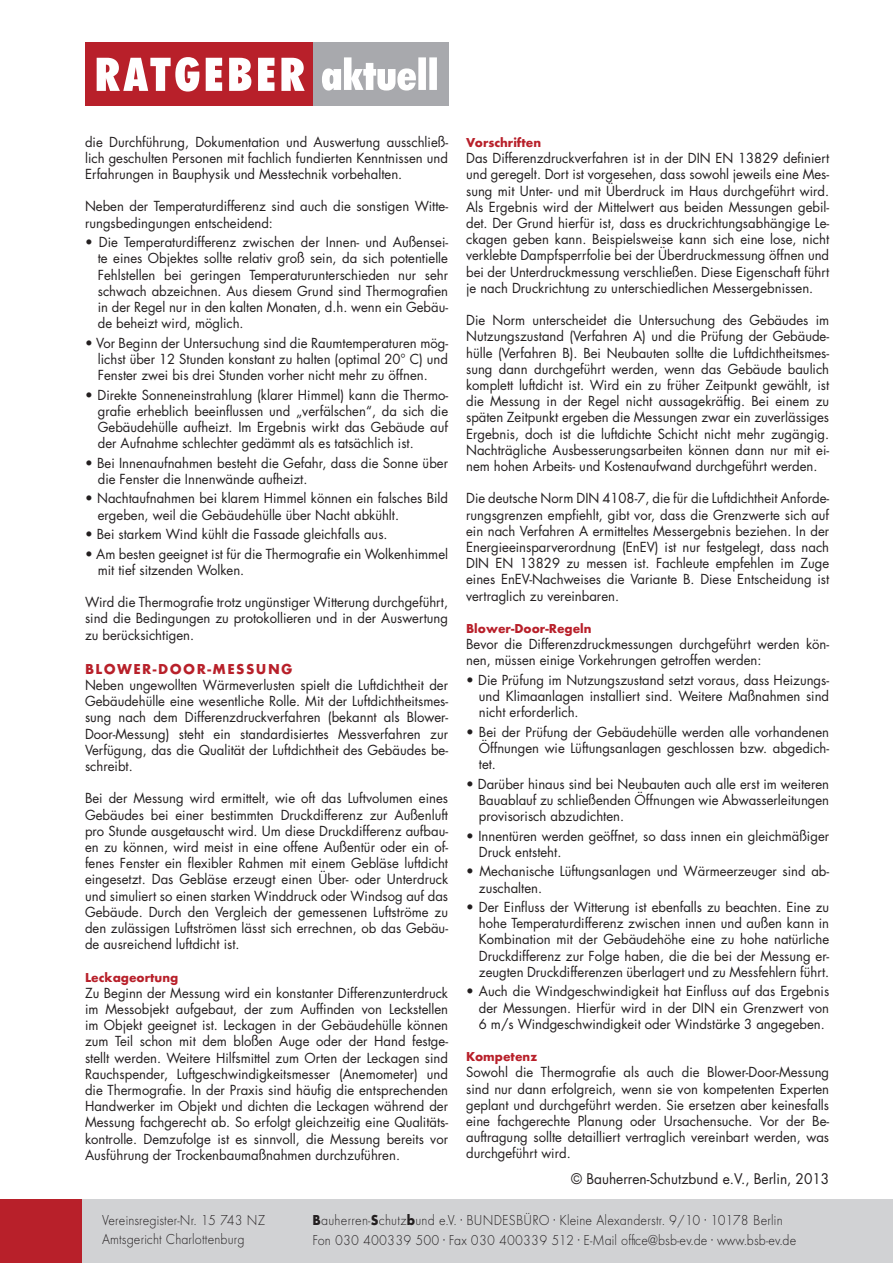
<style>
.page{position:relative;width:893px;height:1263px;background:#fff}
.page>*{position:absolute;margin:0;border:0;box-sizing:border-box;transform-origin:0 0}
.t1{font:15px/19.5px "Futura Lgt";letter-spacing:.01em;color:#231f20;scale:.91 1}
.t2{font:15px "Futura Bld";letter-spacing:.1em;color:#b8202a}
.t3{font:14.25px "Futura";color:#231f20;scale:.96 1}
.t4{font:13.5px/16.2px "Futura";color:#231f20;text-align:justify}
.t5{font:13.5px "Futura Bld";color:#b8202a}
.s1{font-family:"Futura Bld"}
</style>
<div class="page">
<div style="left:0;top:1199px;width:893px;height:64px;background:#d1d2d4"></div>
<div style="left:0;top:1199px;width:82px;height:64px;background:#b8202a"></div>
<div style="left:85px;top:43px;width:363px;height:63px;background:#a8a9ad"></div>
<div style="left:85px;top:43px;width:228px;height:63px;background:#b8202a"></div>
<svg style="left:322px;top:57px;width:115px;height:34px"></svg>
<svg style="left:97px;top:57px;width:208px;height:35px"></svg>
<p class="t4" style="left:85px;top:133px;width:365px">die Durchführung, Dokumentation und Auswertung ausschließ&shy;lich geschulten Personen mit fachlich fundierten Kenntnissen und Erfahrungen in Bauphysik und Messtechnik vorbehalten.</p>
<p class="t4" style="left:85px;top:198px;width:365px">Neben der Temperaturdifferenz sind auch die sonstigen Witte&shy;rungsbedingungen entscheidend:</p>
<p class="t4" style="left:98px;top:234px;width:352px;text-indent:-13px">• Die Temperaturdifferenz zwischen der Innen- und Außensei&shy;te eines Objektes sollte relativ groß sein, da sich potentielle Fehlstellen bei geringen Temperaturunterschieden nur sehr schwach abzeichnen. Aus diesem Grund sind Thermografien in der Regel nur in den kalten Monaten, d.h. wenn ein Gebäu&shy;de beheizt wird, möglich.</p>
<p class="t4" style="left:98px;top:334px;width:352px;text-indent:-13px">• Vor Beginn der Untersuchung sind die Raumtemperaturen mög&shy;lichst über 12 Stunden konstant zu halten (optimal 20° C) und Fenster zwei bis drei Stunden vorher nicht mehr zu öffnen.</p>
<p class="t4" style="left:98px;top:386px;width:352px;text-indent:-13px">• Direkte Sonneneinstrahlung (klarer Himmel) kann die Thermo&shy;grafie erheblich beeinflussen und „verfälschen“, da sich die Gebäudehülle aufheizt. Im Ergebnis wirkt das Gebäude auf der Aufnahme schlechter gedämmt als es tatsächlich ist.</p>
<p class="t4" style="left:98px;top:454px;width:352px;text-indent:-13px">• Bei Innenaufnahmen besteht die Gefahr, dass die Sonne über die Fenster die Innenwände aufheizt.</p>
<p class="t4" style="left:98px;top:490px;width:352px;text-indent:-13px">• Nachtaufnahmen bei klarem Himmel können ein falsches Bild ergeben, weil die Gebäudehülle über Nacht abkühlt.</p>
<p class="t4" style="left:85px;top:526px;width:304px">• Bei starkem Wind kühlt die Fassade gleichfalls aus.</p>
<p class="t4" style="left:98px;top:545px;width:352px;text-indent:-13px">• Am besten geeignet ist für die Thermografie ein Wolkenhimmel mit tief sitzenden Wolken.</p>
<p class="t4" style="left:85px;top:594px;width:365px">Wird die Thermografie trotz ungünstiger Witterung durchgeführt, sind die Bedingungen zu protokollieren und in der Auswertung zu berücksichtigen.</p>
<p class="t2" style="left:85px;top:659px;width:209px">BLOWER-DOOR-MESSUNG</p>
<p class="t4" style="left:85px;top:677px;width:365px">Neben ungewollten Wärmeverlusten spielt die Luftdichtheit der Gebäudehülle eine wesentliche Rolle. Mit der Luftdichtheitsmes&shy;sung nach dem Differenzdruckverfahren (bekannt als Blower-Door-Messung) steht ein standardisiertes Messverfahren zur Verfügung, das die Qualität der Luftdichtheit des Gebäudes be&shy;schreibt.</p>
<p class="t4" style="left:85px;top:790px;width:365px">Bei der Messung wird ermittelt, wie oft das Luftvolumen eines Gebäudes bei einer bestimmten Druckdifferenz zur Außenluft pro Stunde ausgetauscht wird. Um diese Druckdifferenz aufbau&shy;en zu können, wird meist in eine offene Außentür oder ein of&shy;fenes Fenster ein flexibler Rahmen mit einem Gebläse luftdicht eingesetzt. Das Gebläse erzeugt einen Über- oder Unterdruck und simuliert so einen starken Winddruck oder Windsog auf das Gebäude. Durch den Vergleich der gemessenen Luftströme zu den zulässigen Luftströmen lässt sich errechnen, ob das Gebäu&shy;de ausreichend luftdicht ist.</p>
<p class="t5" style="left:85px;top:968px;width:95px">Leckageortung</p>
<p class="t4" style="left:85px;top:984px;width:365px">Zu Beginn der Messung wird ein konstanter Differenzunterdruck im Messobjekt aufgebaut, der zum Auffinden von Leckstellen im Objekt geeignet ist. Leckagen in der Gebäudehülle können zum Teil schon mit dem bloßen Auge oder der Hand festge&shy;stellt werden. Weitere Hilfsmittel zum Orten der Leckagen sind Rauchspender, Luftgeschwindigkeitsmesser (Anemometer) und die Thermografie. In der Praxis sind häufig die entsprechenden Handwerker im Objekt und dichten die Leckagen während der Messung fachgerecht ab. So erfolgt gleichzeitig eine Qualitäts&shy;kontrolle. Demzufolge ist es sinnvoll, die Messung bereits vor Ausführung der Trockenbaumaßnahmen durchzuführen.</p>
<p class="t5" style="left:466px;top:133px;width:77px">Vorschriften</p>
<p class="t4" style="left:466px;top:150px;width:365px">Das Differenzdruckverfahren ist in der DIN EN 13829 definiert und geregelt. Dort ist vorgesehen, dass sowohl jeweils eine Mes&shy;sung mit Unter- und mit Überdruck im Haus durchgeführt wird.<br>Als Ergebnis wird der Mittelwert aus beiden Messungen gebil&shy;det. Der Grund hierfür ist, dass es druckrichtungsabhängige Le&shy;ckagen geben kann. Beispielsweise kann sich eine lose, nicht verklebte Dampfsperrfolie bei der Überdruckmessung öffnen und bei der Unterdruckmessung verschließen. Diese Eigenschaft führt je nach Druckrichtung zu unterschiedlichen Messergebnissen.</p>
<p class="t4" style="left:466px;top:312px;width:365px">Die Norm unterscheidet die Untersuchung des Gebäudes im Nutzungszustand (Verfahren A) und die Prüfung der Gebäude&shy;hülle (Verfahren B). Bei Neubauten sollte die Luftdichtheitsmes&shy;sung dann durchgeführt werden, wenn das Gebäude baulich komplett luftdicht ist. Wird ein zu früher Zeitpunkt gewählt, ist die Messung in der Regel nicht aussagekräftig. Bei einem zu späten Zeitpunkt ergeben die Messungen zwar ein zuverlässiges Ergebnis, doch ist die luftdichte Schicht nicht mehr zugängig.<br>Nachträgliche Ausbesserungsarbeiten können dann nur mit ei&shy;nem hohen Arbeits- und Kostenaufwand durchgeführt werden.</p>
<p class="t4" style="left:466px;top:490px;width:365px">Die deutsche Norm DIN 4108-7, die für die Luftdichtheit Anforde&shy;rungsgrenzen empfiehlt, gibt vor, dass die Grenzwerte sich auf ein nach Verfahren A ermitteltes Messergebnis beziehen. In der Energieeinsparverordnung (EnEV) ist nur festgelegt, dass nach DIN EN 13829 zu messen ist. Fachleute empfehlen im Zuge eines EnEV-Nachweises die Variante B. Diese Entscheidung ist vertraglich zu vereinbaren.</p>
<p class="t5" style="left:466px;top:619px;width:127px">Blower-Door-Regeln</p>
<p class="t4" style="left:466px;top:636px;width:365px">Bevor die Differenzdruckmessungen durchgeführt werden kön&shy;nen, müssen einige Vorkehrungen getroffen werden:</p>
<p class="t4" style="left:479px;top:672px;width:352px;text-indent:-13px">• Die Prüfung im Nutzungszustand setzt voraus, dass Heizungs&shy;und Klimaanlagen installiert sind. Weitere Maßnahmen sind nicht erforderlich.</p>
<p class="t4" style="left:479px;top:723px;width:352px;text-indent:-13px">• Bei der Prüfung der Gebäudehülle werden alle vorhandenen Öffnungen wie Lüftungsanlagen geschlossen bzw. abgedich&shy;tet.</p>
<p class="t4" style="left:479px;top:775px;width:352px;text-indent:-13px">• Darüber hinaus sind bei Neubauten auch alle erst im weiteren Bauablauf zu schließenden Öffnungen wie Abwasserleitungen provisorisch abzudichten.</p>
<p class="t4" style="left:479px;top:827px;width:352px;text-indent:-13px">• Innentüren werden geöffnet, so dass innen ein gleichmäßiger<br>Druck entsteht.</p>
<p class="t4" style="left:479px;top:863px;width:352px;text-indent:-13px">• Mechanische Lüftungsanlagen und Wärmeerzeuger sind ab&shy;zuschalten.</p>
<p class="t4" style="left:479px;top:899px;width:352px;text-indent:-13px">• Der Einfluss der Witterung ist ebenfalls zu beachten. Eine zu hohe Temperaturdifferenz zwischen innen und außen kann in Kombination mit der Gebäudehöhe eine zu hohe natürliche Druckdifferenz zur Folge haben, die die bei der Messung er&shy;zeugten Druckdifferenzen überlagert und zu Messfehlern führt.</p>
<p class="t4" style="left:479px;top:983px;width:352px;text-indent:-13px">• Auch die Windgeschwindigkeit hat Einfluss auf das Ergebnis der Messungen. Hierfür wird in der DIN ein Grenzwert von 6 m/s Windgeschwindigkeit oder Windstärke 3 angegeben.</p>
<p class="t5" style="left:466px;top:1047px;width:73px">Kompetenz</p>
<p class="t4" style="left:466px;top:1064px;width:365px">Sowohl die Thermografie als auch die Blower-Door-Messung sind nur dann erfolgreich, wenn sie von kompetenten Experten geplant und durchgeführt werden. Sie ersetzen aber keinesfalls eine fachgerechte Planung oder Ursachensuche. Vor der Be&shy;auftragung sollte detailliert vertraglich vereinbart werden, was durchgeführt wird.</p>
<p class="t3" style="left:571px;top:1169px;width:270px">© Bauherren-Schutzbund e.V., Berlin, 2013</p>
<p class="t1" style="left:102px;top:1211px;width:181px">Vereinsregister-Nr. 15 743 NZ<br>Amtsgericht Charlottenburg</p>
<p class="t1" style="left:313px;top:1212px;width:533px"><span class="s1">B</span>auherren-<span class="s1">S</span>chutz<span class="s1">b</span>und e.V. · BUNDESBÜRO · Kleine Alexanderstr. 9/10 · 10178 Berlin<br>Fon 030 400339 500 · Fax 030 400339 512 · E-Mail office@bsb-ev.de · www.bsb-ev.de</p>
</div>
